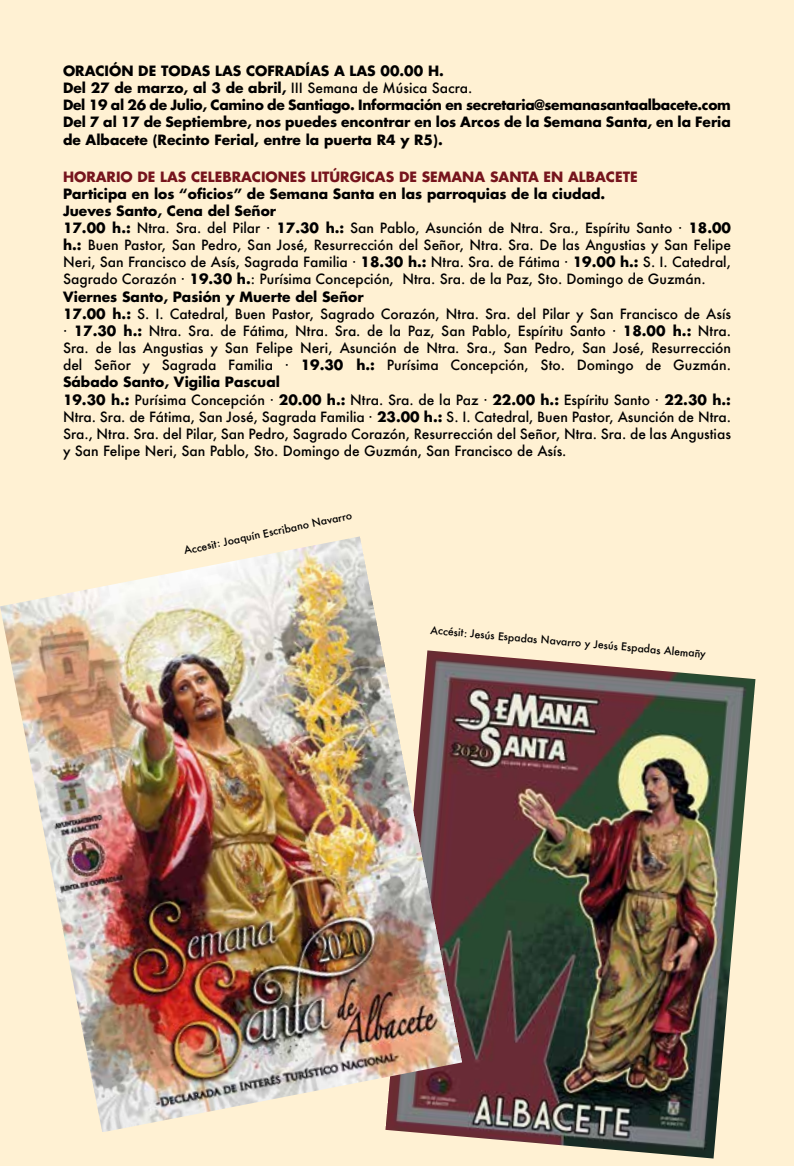
<style>
.page{position:relative;width:794px;height:1166px;background:#fff1d3}
.page>*{position:absolute;margin:0;border:0;box-sizing:border-box;transform-origin:0 0}
.t1{font:500 13.83px/17.2px "Futura";color:#000}
.t2{font:700 13.83px/17.2px "Futura";color:#000}
.t3{font:700 13.83px "Futura";color:#76141d}
.t4{font:500 10.5px "Futura";color:#000}
.s1{font-weight:500}
.s2{font-weight:700}
</style>
<div class="page">
<img style="left:411px;top:653px;width:344px;height:505px">
<img style="left:0;top:536px;width:462px;height:596px">
<p class="t2" style="left:63px;top:62px;width:669px">ORACIÓN DE TODAS LAS COFRADÍAS A LAS 00.00 H.<br>Del 27 de marzo, al 3 de abril, <span class="s1">III Semana de Música Sacra.<br></span>Del 19 al 26 de Julio, Camino de Santiago. Información en secretaria@semanasantaalbacete.com Del 7 al 17 de Septiembre, nos puedes encontrar en los Arcos de la Semana Santa, en la Feria de Albacete (Recinto Ferial, entre la puerta R4 y R5).</p>
<p class="t3" style="left:63px;top:167px;width:576px">HORARIO DE LAS CELEBRACIONES LITÚRGICAS DE SEMANA SANTA EN ALBACETE</p>
<p class="t1" style="left:63px;top:185px;width:669px"><span class="s2">Participa en los “oficios” de Semana Santa en las parroquias de la ciudad.<br>Jueves Santo, Cena del Señor<br>17.00 h.:</span> Ntra. Sra. del Pilar · <span class="s2">17.30 h.:</span> San Pablo, Asunción de Ntra. Sra., Espíritu Santo · <span class="s2">18.00 h.:</span> Buen Pastor, San Pedro, San José, Resurrección del Señor, Ntra. Sra. De las Angustias y San Felipe Neri, San Francisco de Asís, Sagrada Familia · <span class="s2">18.30 h.:</span> Ntra. Sra. de Fátima · <span class="s2">19.00 h.:</span> S. I. Catedral, Sagrado Corazón · <span class="s2">19.30 h.</span>: Purísima Concepción, Ntra. Sra. de la Paz, Sto. Domingo de Guzmán.<br><span class="s2">Viernes Santo, Pasión y Muerte del Señor<br>17.00 h.:</span> S. I. Catedral, Buen Pastor, Sagrado Corazón, Ntra. Sra. del Pilar y San Francisco de Asís · <span class="s2">17.30 h.:</span> Ntra. Sra. de Fátima, Ntra. Sra. de la Paz, San Pablo, Espíritu Santo · <span class="s2">18.00 h.:</span> Ntra.<br>Sra. de las Angustias y San Felipe Neri, Asunción de Ntra. Sra., San Pedro, San José, Resurrección del Señor y Sagrada Familia · <span class="s2">19.30 h.:</span> Purísima Concepción, Sto. Domingo de Guzmán.<br><span class="s2">Sábado Santo, Vigilia Pascual<br>19.30 h.:</span> Purísima Concepción · <span class="s2">20.00 h.:</span> Ntra. Sra. de la Paz · <span class="s2">22.00 h.:</span> Espíritu Santo · <span class="s2">22.30 h.:<br></span>Ntra. Sra. de Fátima, San José, Sagrada Familia · <span class="s2">23.00 h.:</span> S. I. Catedral, Buen Pastor, Asunción de Ntra.<br>Sra., Ntra. Sra. del Pilar, San Pedro, Sagrado Corazón, Resurrección del Señor, Ntra. Sra. de las Angustias y San Felipe Neri, San Pablo, Sto. Domingo de Guzmán, San Francisco de Asís.</p>
<p class="t4" style="left:183px;top:543px;width:173px;rotate:-12deg">Accesit: Joaquín Escribano Navarro</p>
<p class="t4" style="left:431px;top:623px;width:278px;rotate:5deg">Accésit: Jesús Espadas Navarro y Jesús Espadas Alemañy</p>
</div>
